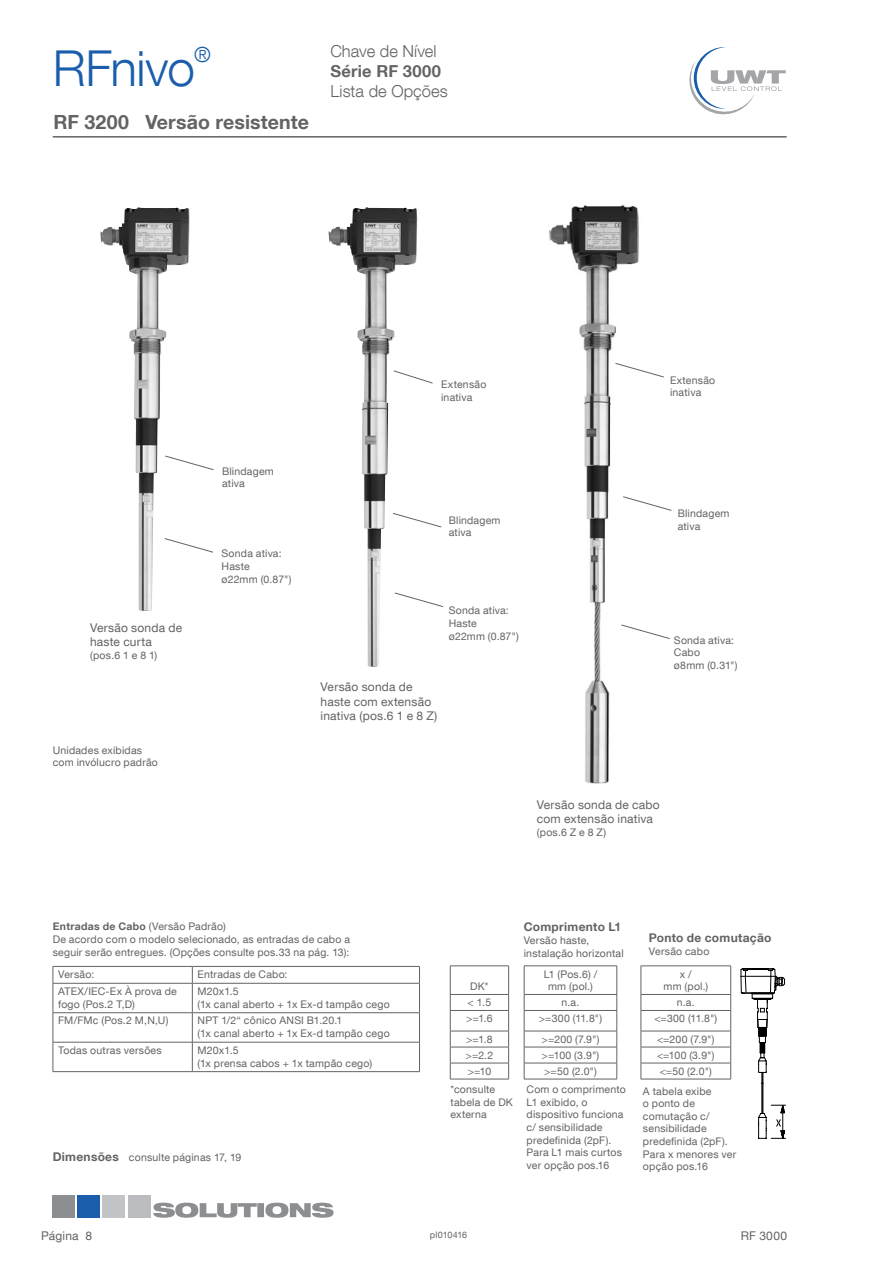
<style>
.page{position:relative;width:893px;height:1263px;background:#fff}
.page>*{position:absolute;margin:0;border:0;box-sizing:border-box;transform-origin:0 0}
.t1{font:300 49.5px "Helvetica Neue LT Com";letter-spacing:-.01em;color:#1a5eab}
.t2{font:300 20.85px "Helvetica Neue LT Com";color:#1a5eab}
.t3{font:700 19.5px "Helvetica Neue LT Com";letter-spacing:.005em;color:#636366}
.t4{font:300 16.5px "Helvetica Neue LT Com";letter-spacing:.005em;color:#636366}
.t5{font:700 16.5px "Helvetica Neue LT Com";letter-spacing:.015em;color:#636366}
.t6{font:12px/14.4px "Helvetica Neue LT Com";letter-spacing:.015em;color:#636366}
.t7{font:700 12px "Helvetica Neue LT Com";letter-spacing:.02em;color:#636366}
.t8{font:10.5px/12.6px "Helvetica Neue LT Com";letter-spacing:.02em;color:#636366}
.t9{font:9px "Helvetica Neue LT Com";color:#636366}
.s1{font-weight:700}
.s2{font-weight:700;font-size:12px}
</style>
<div class="page">
<svg style="left:689px;top:47px;width:97px;height:68px"></svg>
<div style="left:53px;top:1196px;width:22px;height:22px;background:#8c8e91"></div>
<div style="left:78px;top:1196px;width:22px;height:22px;background:#1a5eab"></div>
<div style="left:103px;top:1196px;width:22px;height:22px;background:#c3c4c7"></div>
<div style="left:128px;top:1196px;width:22px;height:22px;background:#bbbcbf"></div>
<svg style="left:153px;top:1203px;width:181px;height:15px"></svg>
<hr style="left:53px;top:966px;width:139px;height:1px;background:#636366">
<hr style="left:192px;top:966px;width:228px;height:1px;background:#636366">
<hr style="left:53px;top:983px;width:139px;height:1px;background:#636366">
<hr style="left:192px;top:983px;width:228px;height:1px;background:#636366">
<hr style="left:53px;top:1012px;width:139px;height:1px;background:#636366">
<hr style="left:192px;top:1012px;width:228px;height:1px;background:#636366">
<hr style="left:53px;top:1042px;width:139px;height:1px;background:#636366">
<svg style="left:53px;top:967px;width:1px;height:104px"></svg>
<hr style="left:192px;top:1042px;width:228px;height:1px;background:#636366">
<svg style="left:192px;top:966px;width:1px;height:105px"></svg>
<svg style="left:419px;top:966px;width:1px;height:105px"></svg>
<hr style="left:53px;top:1071px;width:139px;height:1px;background:#636366">
<hr style="left:192px;top:1071px;width:228px;height:1px;background:#636366">
<hr style="left:450px;top:965px;width:59px;height:1px;background:#636366">
<hr style="left:524px;top:965px;width:93px;height:1px;background:#636366">
<hr style="left:641px;top:965px;width:90px;height:1px;background:#636366">
<hr style="left:450px;top:994px;width:59px;height:1px;background:#636366">
<hr style="left:524px;top:994px;width:93px;height:1px;background:#636366">
<hr style="left:641px;top:994px;width:90px;height:1px;background:#636366">
<hr style="left:450px;top:1010px;width:59px;height:1px;background:#636366">
<hr style="left:524px;top:1010px;width:93px;height:1px;background:#636366">
<hr style="left:641px;top:1010px;width:90px;height:1px;background:#636366">
<hr style="left:450px;top:1031px;width:59px;height:1px;background:#636366">
<hr style="left:524px;top:1031px;width:93px;height:1px;background:#636366">
<hr style="left:641px;top:1031px;width:90px;height:1px;background:#636366">
<hr style="left:450px;top:1047px;width:59px;height:1px;background:#636366">
<hr style="left:524px;top:1047px;width:93px;height:1px;background:#636366">
<hr style="left:641px;top:1047px;width:90px;height:1px;background:#636366">
<hr style="left:450px;top:1063px;width:59px;height:1px;background:#636366">
<svg style="left:450px;top:966px;width:1px;height:113px"></svg>
<svg style="left:508px;top:966px;width:1px;height:113px"></svg>
<hr style="left:524px;top:1063px;width:93px;height:1px;background:#636366">
<svg style="left:524px;top:966px;width:1px;height:113px"></svg>
<svg style="left:617px;top:966px;width:1px;height:113px"></svg>
<hr style="left:641px;top:1063px;width:90px;height:1px;background:#636366">
<svg style="left:641px;top:966px;width:1px;height:113px"></svg>
<svg style="left:730px;top:966px;width:1px;height:113px"></svg>
<hr style="left:450px;top:1079px;width:59px;height:1px;background:#636366">
<hr style="left:524px;top:1079px;width:93px;height:1px;background:#636366">
<hr style="left:641px;top:1079px;width:90px;height:1px;background:#636366">
<hr style="left:53px;top:136px;width:734px;height:2px;background:#636366">
<img style="left:549px;top:205px;width:90px;height:579px">
<img style="left:100px;top:207px;width:53px;height:404px">
<img style="left:329px;top:207px;width:51px;height:460px">
<svg style="left:165px;top:456px;width:49px;height:14px"></svg>
<svg style="left:164px;top:538px;width:49px;height:15px"></svg>
<svg style="left:393px;top:370px;width:40px;height:14px"></svg>
<svg style="left:394px;top:592px;width:50px;height:15px"></svg>
<svg style="left:393px;top:513px;width:49px;height:14px"></svg>
<svg style="left:621px;top:624px;width:49px;height:15px"></svg>
<svg style="left:615px;top:363px;width:49px;height:14px"></svg>
<svg style="left:623px;top:496px;width:49px;height:15px"></svg>
<svg style="left:740px;top:968px;width:46px;height:171px"></svg>
<h1 class="t1" style="left:53px;top:38px;width:144px">RFnivo</h1>
<h2 class="t2" style="left:194px;top:42px;width:18px">®</h2>
<h3 class="t3" style="left:53px;top:109px;width:257px">RF 3200 Versão resistente</h3>
<h3 class="t4" style="left:330px;top:41px;width:108px">Chave de Nível</h3>
<h3 class="t5" style="left:331px;top:61px;width:112px">Série RF 3000</h3>
<h3 class="t4" style="left:331px;top:81px;width:119px">Lista de Opções</h3>
<p class="t6" style="left:90px;top:620px;width:94px">Versão sonda de haste curta</p>
<p class="t8" style="left:90px;top:648px;width:69px">(pos.6 1 e 8 1)</p>
<p class="t8" style="left:53px;top:743px;width:107px">Unidades exibidas com invólucro padrão</p>
<p class="t8" style="left:222px;top:464px;width:53px">Blindagem ativa</p>
<p class="t8" style="left:222px;top:547px;width:71px">Sonda ativa:<br>Haste<br>ø22mm (0.87")</p>
<p class="t8" style="left:441px;top:378px;width:47px">Extensão inativa</p>
<p class="t8" style="left:670px;top:374px;width:47px">Extensão inativa</p>
<p class="t8" style="left:449px;top:513px;width:53px">Blindagem ativa</p>
<p class="t8" style="left:678px;top:507px;width:53px">Blindagem ativa</p>
<p class="t8" style="left:449px;top:604px;width:71px">Sonda ativa:<br>Haste<br>ø22mm (0.87")</p>
<p class="t6" style="left:321px;top:679px;width:118px">Versão sonda de haste com extensão inativa (pos.6 1 e 8 Z)</p>
<p class="t8" style="left:674px;top:633px;width:65px">Sonda ativa:<br>Cabo<br>ø8mm (0.31")</p>
<p class="t6" style="left:537px;top:797px;width:124px">Versão sonda de cabo com extensão inativa</p>
<p class="t8" style="left:537px;top:825px;width:71px">(pos.6 Z e 8 Z)</p>
<p class="t8" style="left:53px;top:920px;width:299px"><span class="s1">Entradas de Cabo</span> (Versão Padrão)<br>De acordo com o modelo selecionado, as entradas de cabo a seguir serão entregues. (Opções consulte pos.33 na pág. 13):</p>
<p class="t8" style="left:58px;top:968px;width:38px">Versão:</p>
<p class="t8" style="left:198px;top:968px;width:91px">Entradas de Cabo:</p>
<p class="t8" style="left:58px;top:985px;width:120px">ATEX/IEC-Ex À prova de fogo (Pos.2 T,D)</p>
<p class="t8" style="left:198px;top:985px;width:194px">M20x1.5<br>(1x canal aberto + 1x Ex-d tampão cego</p>
<p class="t8" style="left:58px;top:1014px;width:112px">FM/FMc (Pos.2 M,N,U)</p>
<p class="t8" style="left:198px;top:1014px;width:194px">NPT 1/2“ cônico ANSI B1.20.1<br>(1x canal aberto + 1x Ex-d tampão cego</p>
<p class="t8" style="left:58px;top:1044px;width:105px">Todas outras versões</p>
<p class="t8" style="left:198px;top:1044px;width:176px">M20x1.5<br>(1x prensa cabos + 1x tampão cego)</p>
<p class="t8" style="left:53px;top:1151px;width:190px"><span class="s2">Dimensões</span> consulte páginas 17, 19</p>
<p class="t8" style="left:470px;top:980px;width:20px">DK*</p>
<p class="t7" style="left:524px;top:919px;width:99px">Comprimento L1</p>
<p class="t8" style="left:524px;top:934px;width:102px">Versão haste, instalação horizontal</p>
<p class="t7" style="left:649px;top:930px;width:124px">Ponto de comutação</p>
<p class="t8" style="left:649px;top:944px;width:62px">Versão cabo</p>
<p class="t8" style="left:544px;top:967px;width:55px;text-align:center">L1 (Pos.6) / mm (pol.)</p>
<p class="t8" style="left:663px;top:967px;width:46px;text-align:center">x /<br>mm (pol.)</p>
<p class="t8" style="left:468px;top:996px;width:25px">&lt; 1.5</p>
<p class="t8" style="left:561px;top:996px;width:19px">n.a.</p>
<p class="t8" style="left:677px;top:996px;width:19px">n.a.</p>
<p class="t8" style="left:466px;top:1012px;width:28px">&gt;=1.6</p>
<p class="t8" style="left:539px;top:1012px;width:65px">&gt;=300 (11.8")</p>
<p class="t8" style="left:654px;top:1012px;width:64px">&lt;=300 (11.8")</p>
<p class="t8" style="left:466px;top:1032px;width:28px">&gt;=1.8</p>
<p class="t8" style="left:542px;top:1032px;width:59px">&gt;=200 (7.9")</p>
<p class="t8" style="left:657px;top:1032px;width:59px">&lt;=200 (7.9")</p>
<p class="t8" style="left:466px;top:1048px;width:29px">&gt;=2.2</p>
<p class="t8" style="left:542px;top:1048px;width:59px">&gt;=100 (3.9")</p>
<p class="t8" style="left:657px;top:1048px;width:59px">&lt;=100 (3.9")</p>
<p class="t8" style="left:468px;top:1064px;width:25px">&gt;=10</p>
<p class="t8" style="left:544px;top:1064px;width:54px">&gt;=50 (2.0")</p>
<p class="t8" style="left:660px;top:1064px;width:54px">&lt;=50 (2.0")</p>
<p class="t8" style="left:527px;top:1083px;width:101px">Com o comprimento<br>L1 exibido, o dispositivo funciona c/ sensibilidade predefinida (2pF).<br>Para L1 mais curtos ver opção pos.16</p>
<p class="t8" style="left:450px;top:1083px;width:64px">*consulte tabela de DK externa</p>
<p class="t8" style="left:643px;top:1084px;width:95px">A tabela exibe<br>o ponto de comutação c/ sensibilidade predefinida (2pF).<br>Para x menores ver opção pos.16</p>
<p class="t6" style="left:41px;top:1228px;width:39px">Página</p>
<p class="t6" style="left:86px;top:1228px;width:8px">8</p>
<p class="t9" style="left:430px;top:1229px;width:39px">pl010416</p>
<p class="t6" style="left:741px;top:1228px;width:48px">RF 3000</p>
</div>
